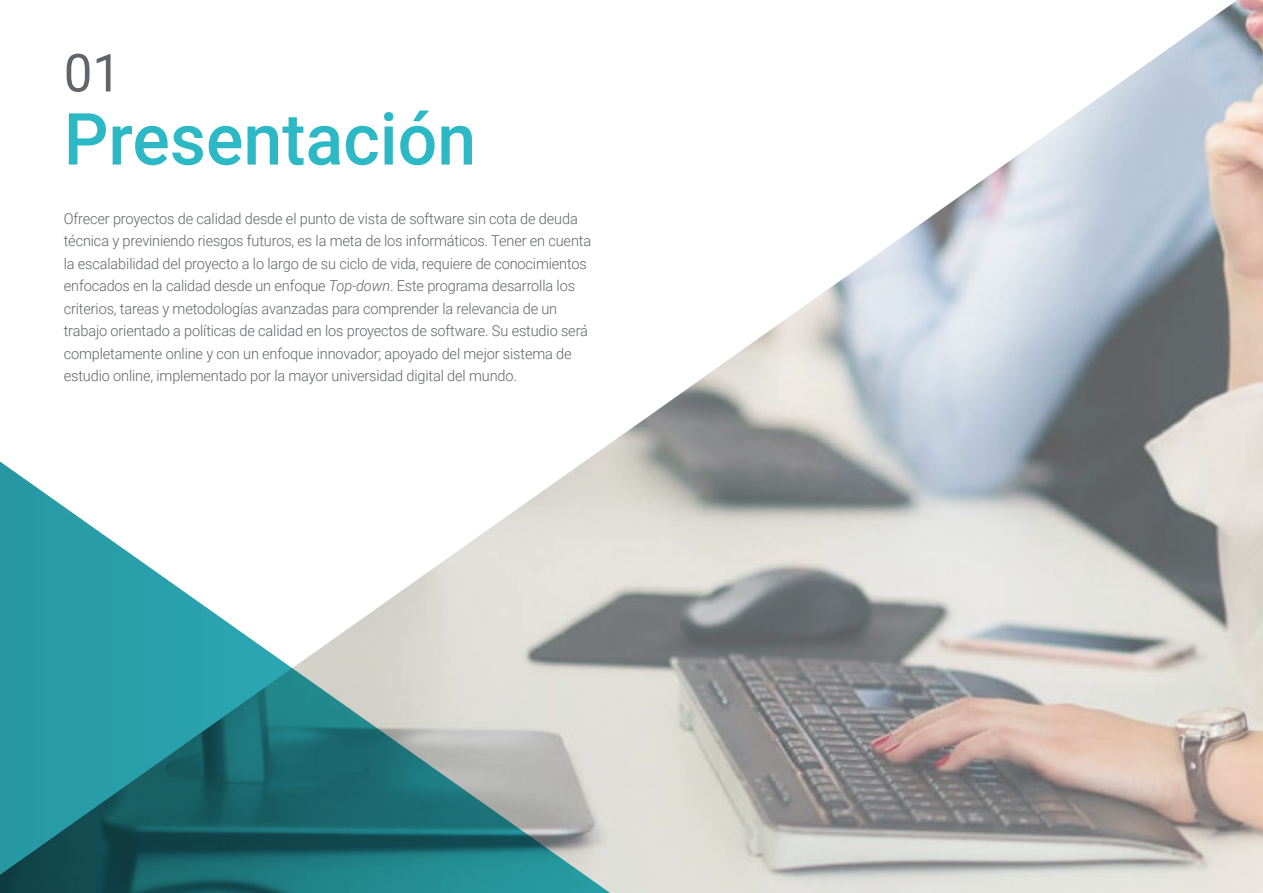
<style>
.page{position:relative;width:1263px;height:893px;background:#fff}
.page>*{position:absolute;margin:0;border:0;box-sizing:border-box;transform-origin:0 0}
.t1{font:500 72px "Roboto";color:#2db8c5}
.t2{font:52.5px "Roboto";color:#61646a}
.t3{font:300 15px/22.5px "Roboto";letter-spacing:-.01em;color:#61646a}
.s1{font-style:italic}
</style>
<div class="page">
<img style="left:607px;top:0;width:656px;height:893px">
<svg style="left:0;top:446px;width:640px;height:447px"></svg>
<h2 class="t2" style="left:64px;top:36px;width:59px">01</h2>
<h1 class="t1" style="left:64px;top:89px;width:414px">Presentación</h1>
<p class="t3" style="left:64px;top:207px;width:529px">Ofrecer proyectos de calidad desde el punto de vista de software sin cota de deuda técnica y previniendo riesgos futuros, es la meta de los informáticos. Tener en cuenta la escalabilidad del proyecto a lo largo de su ciclo de vida, requiere de conocimientos enfocados en la calidad desde un enfoque <span class="s1">Top-down</span>. Este programa desarrolla los criterios, tareas y metodologías avanzadas para comprender la relevancia de un trabajo orientado a políticas de calidad en los proyectos de software. Su estudio será completamente online y con un enfoque innovador; apoyado del mejor sistema de estudio online, implementado por la mayor universidad digital del mundo.</p>
</div>
